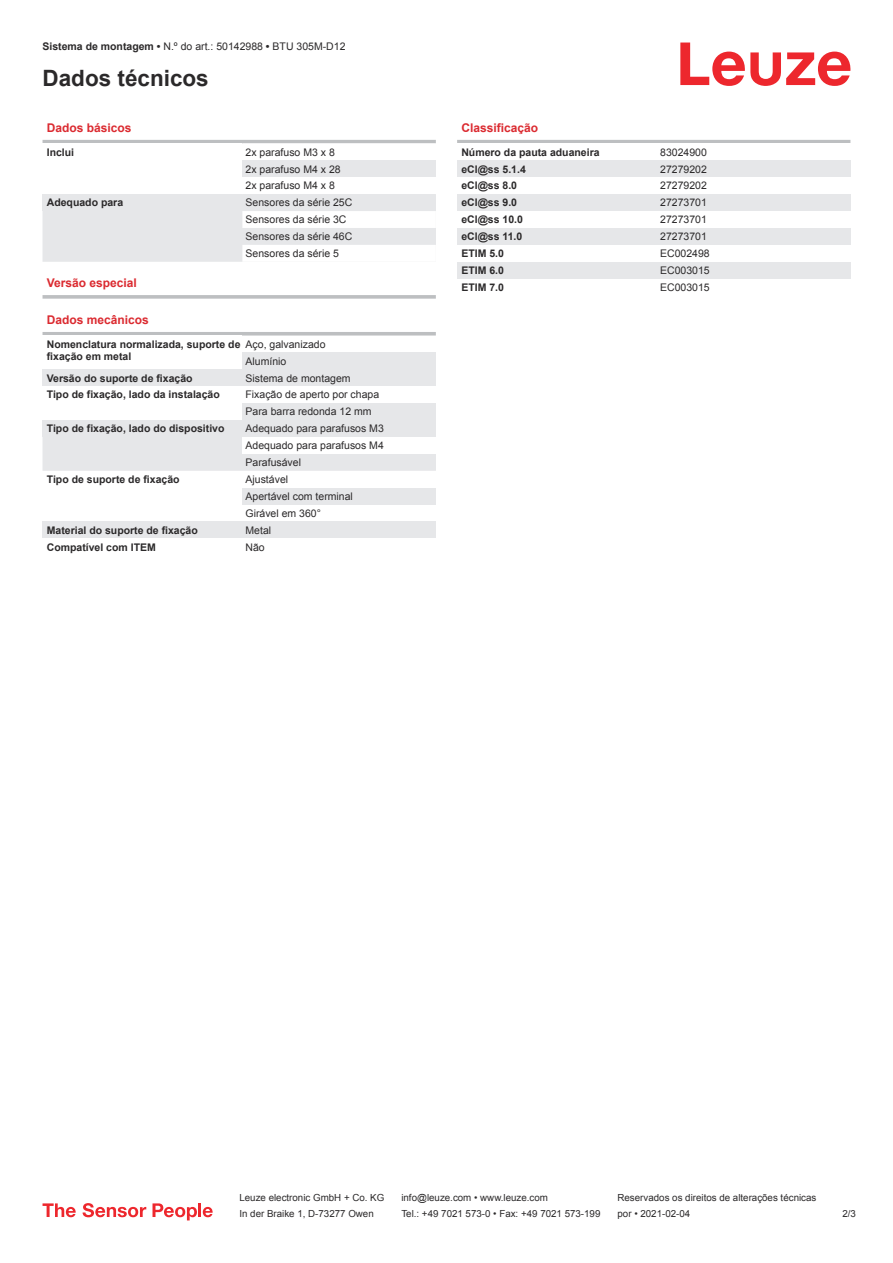
<style>
.page{position:relative;width:893px;height:1263px;background:#fff}
.page>*{position:absolute;margin:0;border:0;box-sizing:border-box;transform-origin:0 0}
.t1{font:700 22.5px "Arial";color:#2b292a}
.t2{font:700 12px "Arial";color:#db2a30}
.t3{font:10.5px/17px "Arial";color:#2b292a}
.t4{font:700 10.5px/12.6px "Arial";color:#2b292a}
.t5{font:9.75px "Arial";color:#2b292a}
.s1{font-weight:700}
</style>
<div class="page">
<svg style="left:680px;top:43px;width:170px;height:43px"></svg>
<svg style="left:43px;top:211px;width:393px;height:260px"></svg>
<hr style="left:43px;top:140px;width:393px;height:3px;background:#bdbfc1">
<div style="left:43px;top:194px;width:199px;height:17px;background:#e6e7e9"></div>
<svg style="left:242px;top:143px;width:194px;height:119px"></svg>
<div style="left:43px;top:279px;width:393px;height:18px;background:#fff"></div>
<svg style="left:43px;top:295px;width:393px;height:4px;background:#c3c5c7"></svg>
<div style="left:43px;top:316px;width:393px;height:18px;background:#fff"></div>
<hr style="left:43px;top:332px;width:393px;height:3px;background:#bdbfc1">
<div style="left:43px;top:336px;width:199px;height:29px;background:#fff"></div>
<div style="left:242px;top:336px;width:194px;height:16px;background:#fff"></div>
<div style="left:242px;top:352px;width:194px;height:17px;background:#e6e7e9"></div>
<div style="left:43px;top:369px;width:199px;height:17px;background:#e6e7e9"></div>
<div style="left:242px;top:369px;width:194px;height:17px;background:#e6e7e9"></div>
<div style="left:43px;top:386px;width:199px;height:17px;background:#fff"></div>
<div style="left:242px;top:386px;width:194px;height:17px;background:#fff"></div>
<div style="left:242px;top:403px;width:194px;height:17px;background:#e6e7e9"></div>
<div style="left:43px;top:420px;width:199px;height:17px;background:#e6e7e9"></div>
<svg style="left:242px;top:420px;width:194px;height:51px"></svg>
<div style="left:242px;top:488px;width:194px;height:17px;background:#e6e7e9"></div>
<div style="left:43px;top:521px;width:199px;height:17px;background:#e6e7e9"></div>
<div style="left:242px;top:521px;width:194px;height:17px;background:#e6e7e9"></div>
<hr style="left:457px;top:140px;width:393px;height:3px;background:#bdbfc1">
<div style="left:457px;top:160px;width:200px;height:17px;background:#e6e7e9"></div>
<div style="left:657px;top:160px;width:193px;height:17px;background:#e6e7e9"></div>
<div style="left:457px;top:194px;width:200px;height:17px;background:#e6e7e9"></div>
<div style="left:657px;top:194px;width:193px;height:17px;background:#e6e7e9"></div>
<div style="left:457px;top:228px;width:200px;height:17px;background:#e6e7e9"></div>
<div style="left:657px;top:228px;width:193px;height:17px;background:#e6e7e9"></div>
<div style="left:457px;top:262px;width:200px;height:17px;background:#e6e7e9"></div>
<div style="left:657px;top:262px;width:193px;height:17px;background:#e6e7e9"></div>
<svg style="left:43px;top:1203px;width:33px;height:14px"></svg>
<svg style="left:83px;top:1203px;width:63px;height:14px"></svg>
<svg style="left:153px;top:1203px;width:44px;height:17px"></svg>
<hr style="left:198px;top:1203px;width:3px;height:14px;background:#ed272d">
<svg style="left:203px;top:1207px;width:10px;height:10px"></svg>
<p class="t3" style="left:43px;top:39px;width:304px"><span class="s1">Sistema de montagem •</span> N.º do art.: 50142988 <span class="s1">•</span> BTU 305M-D12</p>
<h1 class="t1" style="left:43px;top:70px;width:168px">Dados técnicos</h1>
<p class="t2" style="left:47px;top:123px;width:86px">Dados básicos</p>
<p class="t4" style="left:47px;top:147px;width:29px">Inclui</p>
<p class="t3" style="left:246px;top:144px;width:97px">2x parafuso M3 x 8<br>2x parafuso M4 x 28<br>2x parafuso M4 x 8</p>
<p class="t4" style="left:47px;top:197px;width:78px">Adequado para</p>
<p class="t3" style="left:246px;top:195px;width:108px">Sensores da série 25C<br>Sensores da série 3C<br>Sensores da série 46C<br>Sensores da série 5</p>
<p class="t2" style="left:47px;top:279px;width:92px">Versão especial</p>
<p class="t2" style="left:47px;top:316px;width:104px">Dados mecânicos</p>
<p class="t4" style="left:47px;top:339px;width:195px">Nomenclatura normalizada, suporte de fixação em metal</p>
<p class="t3" style="left:246px;top:337px;width:81px">Aço, galvanizado<br>Alumínio</p>
<p class="t4" style="left:47px;top:372px;width:147px">Versão do suporte de fixação</p>
<p class="t3" style="left:246px;top:370px;width:107px">Sistema de montagem</p>
<p class="t4" style="left:47px;top:389px;width:175px">Tipo de fixação, lado da instalação</p>
<p class="t3" style="left:246px;top:387px;width:135px">Fixação de aperto por chapa<br>Para barra redonda 12 mm</p>
<p class="t4" style="left:47px;top:423px;width:179px">Tipo de fixação, lado do dispositivo</p>
<p class="t3" style="left:246px;top:421px;width:140px;text-align:justify">Adequado para parafusos M3<br>Adequado para parafusos M4<br>Parafusável</p>
<p class="t4" style="left:47px;top:474px;width:134px">Tipo de suporte de fixação</p>
<p class="t3" style="left:246px;top:472px;width:109px">Ajustável<br>Apertável com terminal<br>Girável em 360°</p>
<p class="t4" style="left:47px;top:525px;width:153px">Material do suporte de fixação</p>
<p class="t3" style="left:246px;top:522px;width:27px">Metal</p>
<p class="t4" style="left:47px;top:542px;width:111px">Compatível com ITEM</p>
<p class="t3" style="left:246px;top:539px;width:21px">Não</p>
<p class="t2" style="left:461px;top:123px;width:78px">Classificação</p>
<p class="t4" style="left:461px;top:147px;width:140px">Número da pauta aduaneira</p>
<p class="t3" style="left:660px;top:144px;width:48px">83024900</p>
<p class="t4" style="left:461px;top:164px;width:66px">eCl@ss 5.1.4</p>
<p class="t3" style="left:660px;top:161px;width:48px">27279202</p>
<p class="t4" style="left:461px;top:180px;width:57px">eCl@ss 8.0</p>
<p class="t3" style="left:660px;top:178px;width:48px">27279202</p>
<p class="t4" style="left:461px;top:197px;width:57px">eCl@ss 9.0</p>
<p class="t3" style="left:660px;top:195px;width:48px">27273701</p>
<p class="t4" style="left:461px;top:214px;width:63px">eCl@ss 10.0</p>
<p class="t3" style="left:660px;top:212px;width:48px">27273701</p>
<p class="t4" style="left:461px;top:231px;width:63px">eCl@ss 11.0</p>
<p class="t3" style="left:660px;top:229px;width:48px">27273701</p>
<p class="t4" style="left:461px;top:248px;width:44px">ETIM 5.0</p>
<p class="t3" style="left:660px;top:246px;width:51px">EC002498</p>
<p class="t4" style="left:461px;top:265px;width:44px">ETIM 6.0</p>
<p class="t3" style="left:660px;top:263px;width:51px">EC003015</p>
<p class="t4" style="left:461px;top:282px;width:44px">ETIM 7.0</p>
<p class="t3" style="left:660px;top:280px;width:51px">EC003015</p>
<p class="t5" style="left:239px;top:1194px;width:146px">Leuze electronic GmbH + Co. KG</p>
<p class="t5" style="left:401px;top:1194px;width:148px">info@leuze.com • www.leuze.com</p>
<p class="t5" style="left:617px;top:1194px;width:200px">Reservados os direitos de alterações técnicas</p>
<p class="t5" style="left:239px;top:1210px;width:136px">In der Braike 1, D-73277 Owen</p>
<p class="t5" style="left:401px;top:1210px;width:201px">Tel.: +49 7021 573-0 • Fax: +49 7021 573-199</p>
<p class="t5" style="left:617px;top:1210px;width:74px">por • 2021-02-04</p>
<p class="t5" style="left:842px;top:1210px;width:15px">2 /3</p>
</div>
